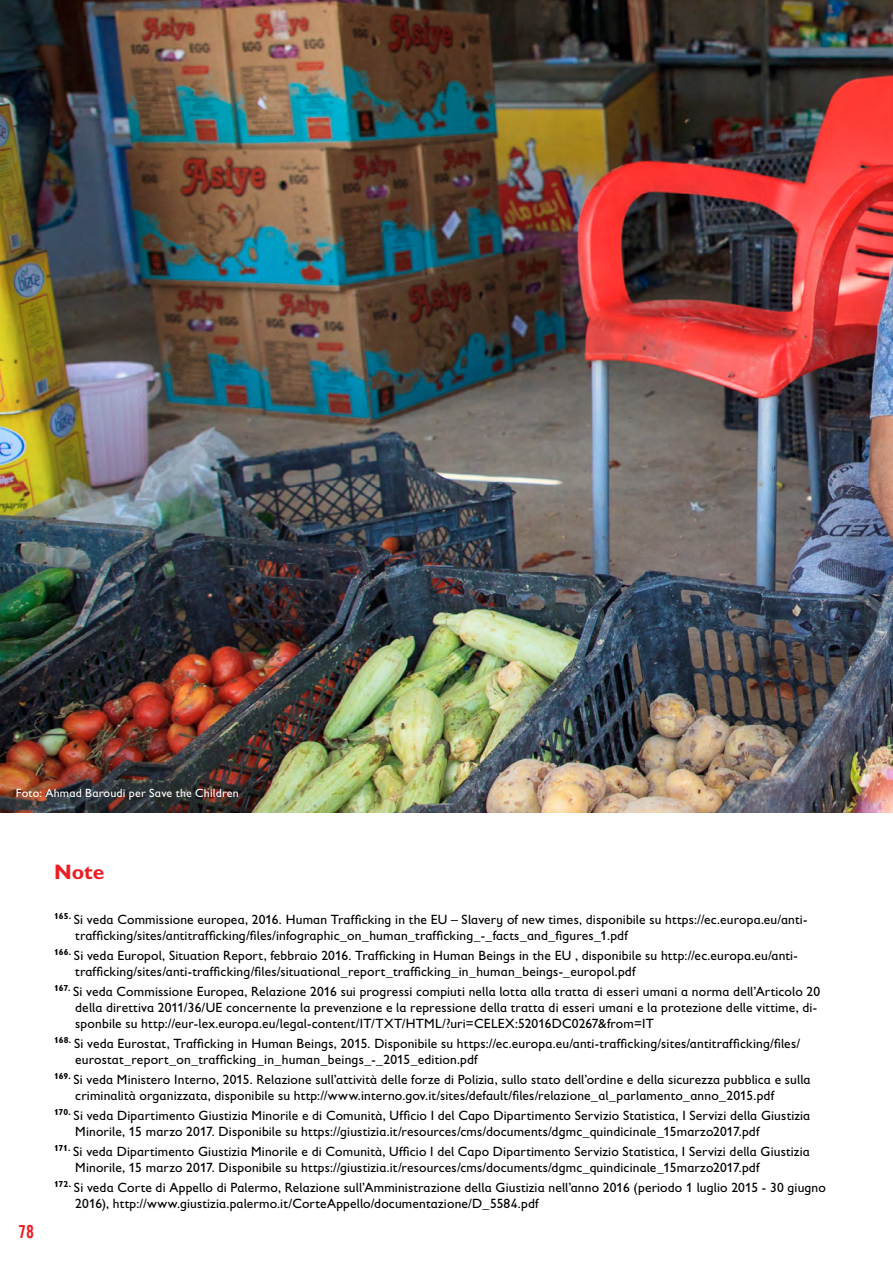
<style>
.page{position:relative;width:893px;height:1263px;background:#fff}
.page>*{position:absolute;margin:0;border:0;box-sizing:border-box;transform-origin:0 0}
.t1{font:700 21px "Gill Sans Infant Std";color:#ed1d24}
.t2{font:18px "Trade Gothic LT Com Bd Cn 20";color:#ed1d24}
.t3{font:13.5px/16.2px "Gill Sans Infant Std";letter-spacing:.01em;color:#000}
.t4{font:12px "Gill Sans Infant Std";letter-spacing:.015em;color:#fff}
</style>
<div class="page">
<img style="left:0;top:0;width:893px;height:812px">
<p class="t4" style="left:16px;top:786px;width:224px">Foto: Ahmad Baroudi per Save the Children</p>
<h2 class="t2" style="left:18px;top:1220px;width:17px">78</h2>
<h1 class="t1" style="left:54px;top:859px;width:52px">Note</h1>
<p class="t3" style="left:75px;top:911px;width:734px;text-indent:-21px"><sup>165.</sup> Si veda Commissione europea, 2016. Human Trafficking in the EU – Slavery of new times, disponibile su https://ec.europa.eu/anti&shy;trafficking/sites/antitrafficking/files/infographic_on_human_trafficking_-_facts_and_figures_1.pdf</p>
<p class="t3" style="left:75px;top:947px;width:724px;text-indent:-21px"><sup>166.</sup> Si veda Europol, Situation Report, febbraio 2016. Trafficking in Human Beings in the EU , disponibile su http://ec.europa.eu/anti&shy;trafficking/sites/anti-trafficking/files/situational_report_trafficking_in_human_beings-_europol.pdf</p>
<p class="t3" style="left:75px;top:983px;width:746px;text-indent:-21px"><sup>167.</sup> Si veda Commissione Europea, Relazione 2016 sui progressi compiuti nella lotta alla tratta di esseri umani a norma dell’Articolo 20 della direttiva 2011/36/UE concernente la prevenzione e la repressione della tratta di esseri umani e la protezione delle vittime, di&shy;sponbile su http://eur-lex.europa.eu/legal-content/IT/TXT/HTML/?uri=CELEX:52016DC0267&amp;from=IT</p>
<p class="t3" style="left:75px;top:1035px;width:726px;text-indent:-21px"><sup>168.</sup> Si veda Eurostat, Trafficking in Human Beings, 2015. Disponibile su https://ec.europa.eu/anti-trafficking/sites/antitrafficking/files/ eurostat_report_on_trafficking_in_human_beings_-_2015_edition.pdf</p>
<p class="t3" style="left:75px;top:1071px;width:737px;text-indent:-21px"><sup>169.</sup> Si veda Ministero Interno, 2015. Relazione sull’attività delle forze di Polizia, sullo stato dell’ordine e della sicurezza pubblica e sulla criminalità organizzata, disponibile su http://www.interno.gov.it/sites/default/files/relazione_al_parlamento_anno_2015.pdf</p>
<p class="t3" style="left:75px;top:1107px;width:736px;text-indent:-21px"><sup>170.</sup> Si veda Dipartimento Giustizia Minorile e di Comunità, Ufficio I del Capo Dipartimento Servizio Statistica, I Servizi della Giustizia<br>Minorile, 15 marzo 2017. Disponibile su https://giustizia.it/resources/cms/documents/dgmc_quindicinale_15marzo2017.pdf</p>
<p class="t3" style="left:75px;top:1143px;width:736px;text-indent:-21px"><sup>171.</sup> Si veda Dipartimento Giustizia Minorile e di Comunità, Ufficio I del Capo Dipartimento Servizio Statistica, I Servizi della Giustizia<br>Minorile, 15 marzo 2017. Disponibile su https://giustizia.it/resources/cms/documents/dgmc_quindicinale_15marzo2017.pdf</p>
<p class="t3" style="left:75px;top:1179px;width:752px;text-indent:-21px"><sup>172.</sup> Si veda Corte di Appello di Palermo, Relazione sull’Amministrazione della Giustizia nell’anno 2016 (periodo 1 luglio 2015 - 30 giugno<br>2016), http://www.giustizia.palermo.it/CorteAppello/documentazione/D_5584.pdf</p>
</div>
